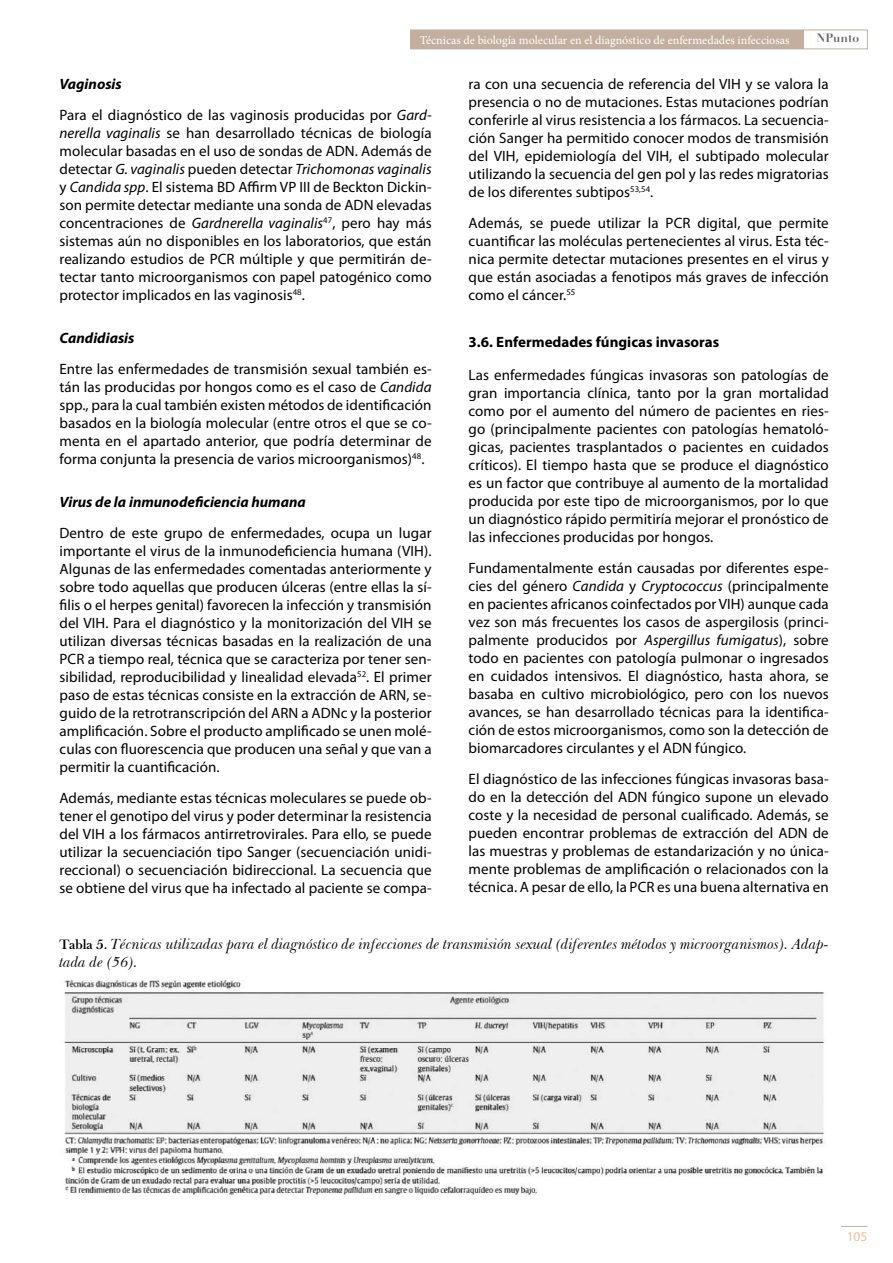
<style>
.page{position:relative;width:893px;height:1263px;background:#fff}
.page>*{position:absolute;margin:0;border:0;box-sizing:border-box;transform-origin:0 0}
.t1{font:15px/18px "Myriad Pro";letter-spacing:.005em;color:#000;text-align:justify}
.t2{font:italic 15px/18px "Baskerville BT";color:#000}
.t3{font:italic 700 15px "Myriad Pro";color:#000}
.t4{font:700 15px "Myriad Pro";color:#000}
.t5{font:13.5px "Myriad Pro";color:#f6bc96}
.t6{font:12px "Minion Pro";color:#fff}
.t7{font:700 12px "Didot LH";color:#646363}
.s1{font-weight:700;font-style:italic}
.s2{font-style:italic}
.s3{font-family:"Baskerville F";font-weight:700;font-style:normal;font-size:13.5px}
</style>
<div class="page">
<svg style="left:841px;top:1226px;width:26px;height:1px"></svg>
<div style="left:411px;top:30px;width:456px;height:19px;border:1px solid #c2afa0"></div>
<div style="left:411px;top:30px;width:393px;height:19px;background:#c2afa0"></div>
<img style="left:64px;top:980px;width:762px;height:216px">
<p class="t6" style="left:420px;top:32px;width:371px">Técnicas de biología molecular en el diagnóstico de enfermedades infecciosas</p>
<p class="t7" style="left:816px;top:30px;width:44px">NPunto</p>
<p class="t1" style="left:60px;top:68px;width:374px;line-height:30.8px"><span class="s1">Vaginosis<br></span>Para el diagnóstico de las vaginosis producidas por <span class="s2">Gard-</span></p>
<p class="t1" style="left:60px;top:123px;width:374px"><span class="s2">nerella vaginalis</span> se han desarrollado técnicas de biología molecular basadas en el uso de sondas de ADN. Además de detectar <span class="s2">G. vaginalis</span> pueden detectar <span class="s2">Trichomonas vaginalis </span>y <span class="s2">Candida spp</span>. El sistema BD Affirm VP III de Beckton Dickin&shy;son permite detectar mediante una sonda de ADN elevadas concentraciones de <span class="s2">Gardnerella vaginalis</span><sup>47</sup>, pero hay más sistemas aún no disponibles en los laboratorios, que están realizando estudios de PCR múltiple y que permitirán de&shy;tectar tanto microorganismos con papel patogénico como protector implicados en las vaginosis<sup>48</sup>.</p>
<p class="t3" style="left:60px;top:330px;width:76px">Candidiasis</p>
<p class="t1" style="left:60px;top:360px;width:374px">Entre las enfermedades de transmisión sexual también es&shy;tán las producidas por hongos como es el caso de <span class="s2">Candida </span>spp., para la cual también existen métodos de identificación basados en la biología molecular (entre otros el que se co&shy;menta en el apartado anterior, que podría determinar de forma conjunta la presencia de varios microorganismos)<sup>48</sup>.</p>
<p class="t3" style="left:60px;top:494px;width:248px">Virus de la inmunodeficiencia humana</p>
<p class="t1" style="left:60px;top:524px;width:374px">Dentro de este grupo de enfermedades, ocupa un lugar importante el virus de la inmunodeficiencia humana (VIH).<br>Algunas de las enfermedades comentadas anteriormente y sobre todo aquellas que producen úlceras (entre ellas la sí&shy;filis o el herpes genital) favorecen la infección y transmisión del VIH. Para el diagnóstico y la monitorización del VIH se utilizan diversas técnicas basadas en la realización de una PCR a tiempo real, técnica que se caracteriza por tener sen&shy;sibilidad, reproducibilidad y linealidad elevada<sup>52</sup>. El primer paso de estas técnicas consiste en la extracción de ARN, se&shy;guido de la retrotranscripción del ARN a ADNc y la posterior amplificación. Sobre el producto amplificado se unen molé&shy;culas con fluorescencia que producen una señal y que van a permitir la cuantificación.</p>
<p class="t1" style="left:60px;top:789px;width:374px">Además, mediante estas técnicas moleculares se puede ob&shy;tener el genotipo del virus y poder determinar la resistencia del VIH a los fármacos antirretrovirales. Para ello, se puede utilizar la secuenciación tipo Sanger (secuenciación unidi&shy;reccional) o secuenciación bidireccional. La secuencia que se obtiene del virus que ha infectado al paciente se compa-</p>
<p class="t1" style="left:469px;top:75px;width:362px">ra con una secuencia de referencia del VIH y se valora la presencia o no de mutaciones. Estas mutaciones podrían conferirle al virus resistencia a los fármacos. La secuencia&shy;ción Sanger ha permitido conocer modos de transmisión del VIH, epidemiología del VIH, el subtipado molecular utilizando la secuencia del gen pol y las redes migratorias de los diferentes subtipos<sup>53,54</sup>.</p>
<p class="t1" style="left:469px;top:213px;width:362px">Además, se puede utilizar la PCR digital, que permite cuantificar las moléculas pertenecientes al virus. Esta téc&shy;nica permite detectar mutaciones presentes en el virus y que están asociadas a fenotipos más graves de infección como el cáncer.<sup>55</sup></p>
<p class="t4" style="left:469px;top:334px;width:252px">3.6. Enfermedades fúngicas invasoras</p>
<p class="t1" style="left:469px;top:366px;width:362px">Las enfermedades fúngicas invasoras son patologías de gran importancia clínica, tanto por la gran mortalidad como por el aumento del número de pacientes en ries&shy;go (principalmente pacientes con patologías hematoló&shy;gicas, pacientes trasplantados o pacientes en cuidados críticos). El tiempo hasta que se produce el diagnóstico es un factor que contribuye al aumento de la mortalidad producida por este tipo de microorganismos, por lo que un diagnóstico rápido permitiría mejorar el pronóstico de las infecciones producidas por hongos.</p>
<p class="t1" style="left:469px;top:559px;width:362px">Fundamentalmente están causadas por diferentes espe&shy;cies del género <span class="s2">Candida</span> y <span class="s2">Cryptococcus</span> (principalmente en pacientes africanos coinfectados por VIH) aunque cada vez son más frecuentes los casos de aspergilosis (princi&shy;palmente producidos por <span class="s2">Aspergillus fumigatus</span>), sobre todo en pacientes con patología pulmonar o ingresados en cuidados intensivos. El diagnóstico, hasta ahora, se basaba en cultivo microbiológico, pero con los nuevos avances, se han desarrollado técnicas para la identifica&shy;ción de estos microorganismos, como son la detección de biomarcadores circulantes y el ADN fúngico.</p>
<p class="t1" style="left:469px;top:769px;width:362px">El diagnóstico de las infecciones fúngicas invasoras basa&shy;do en la detección del ADN fúngico supone un elevado coste y la necesidad de personal cualificado. Además, se pueden encontrar problemas de extracción del ADN de las muestras y problemas de estandarización y no única&shy;mente problemas de amplificación o relacionados con la técnica. A pesar de ello, la PCR es una buena alternativa en</p>
<p class="t2" style="left:60px;top:935px;width:771px"><span class="s3">Tabla 5.</span> Técnicas utilizadas para el diagnóstico de infecciones de transmisión sexual (diferentes métodos y microorganismos). Adap&shy;tada de (56).</p>
<p class="t5" style="left:847px;top:1228px;width:22px">105</p>
</div>
